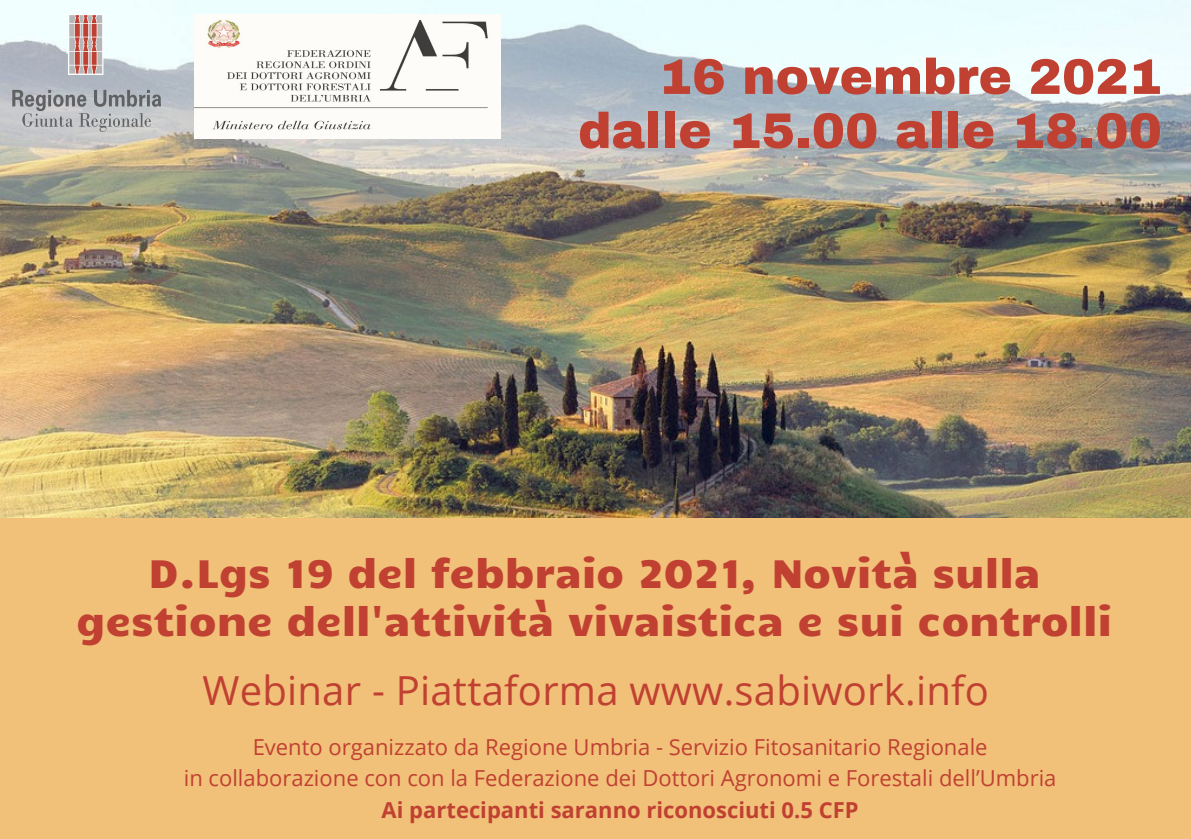
<style>
.page{position:relative;width:1191px;height:839px;background:#fff}
.page>*{position:absolute;margin:0;border:0;box-sizing:border-box;transform-origin:0 0}
.t1{font:900 50px "Archivo";color:#c04132}
.t2{font:40px/48px "Candal";color:#c04132;text-align:center}
.t3{font:40px "Open Sans";letter-spacing:.005em;color:#c04132}
.t4{font:22px/31.6px "Open Sans";color:#c04132;text-align:center}
.s1{font-weight:700}
</style>
<div class="page">
<img style="left:0;top:0;width:1191px;height:518px">
<div style="left:0;top:518px;width:1191px;height:320px;background:#f1c079"></div>
<svg style="left:12px;top:90px;width:149px;height:42px;background:#adafb2"></svg>
<div style="left:68px;top:14px;width:35px;height:61px;border:1px solid #fefefe"></div>
<svg style="left:69px;top:15px;width:33px;height:59px;background:#c69994"></svg>
<img style="left:194px;top:14px;width:306px;height:124px">
<p class="t1" style="left:659px;top:50px;width:505px">16 novembre 2021</p>
<p class="t1" style="left:578px;top:104px;width:585px">dalle 15.00 alle 18.00</p>
<p class="t2" style="left:77px;top:546px;width:1037px">D.Lgs 19 del febbraio 2021, Novità sulla gestione dell'attività vivaistica e sui controlli</p>
<p class="t3" style="left:202px;top:662px;width:788px">Webinar - Piattaforma www.sabiwork.info</p>
<p class="t4" style="left:253px;top:730px;width:736px">Evento organizzato da Regione Umbria - Servizio Fitosanitario Regionale</p>
<p class="t4" style="left:184px;top:761px;width:874px">in collaborazione con con la Federazione dei Dottori Agronomi e Forestali dell’Umbria<br><span class="s1">Ai partecipanti saranno riconosciuti 0.5 CFP</span></p>
</div>
